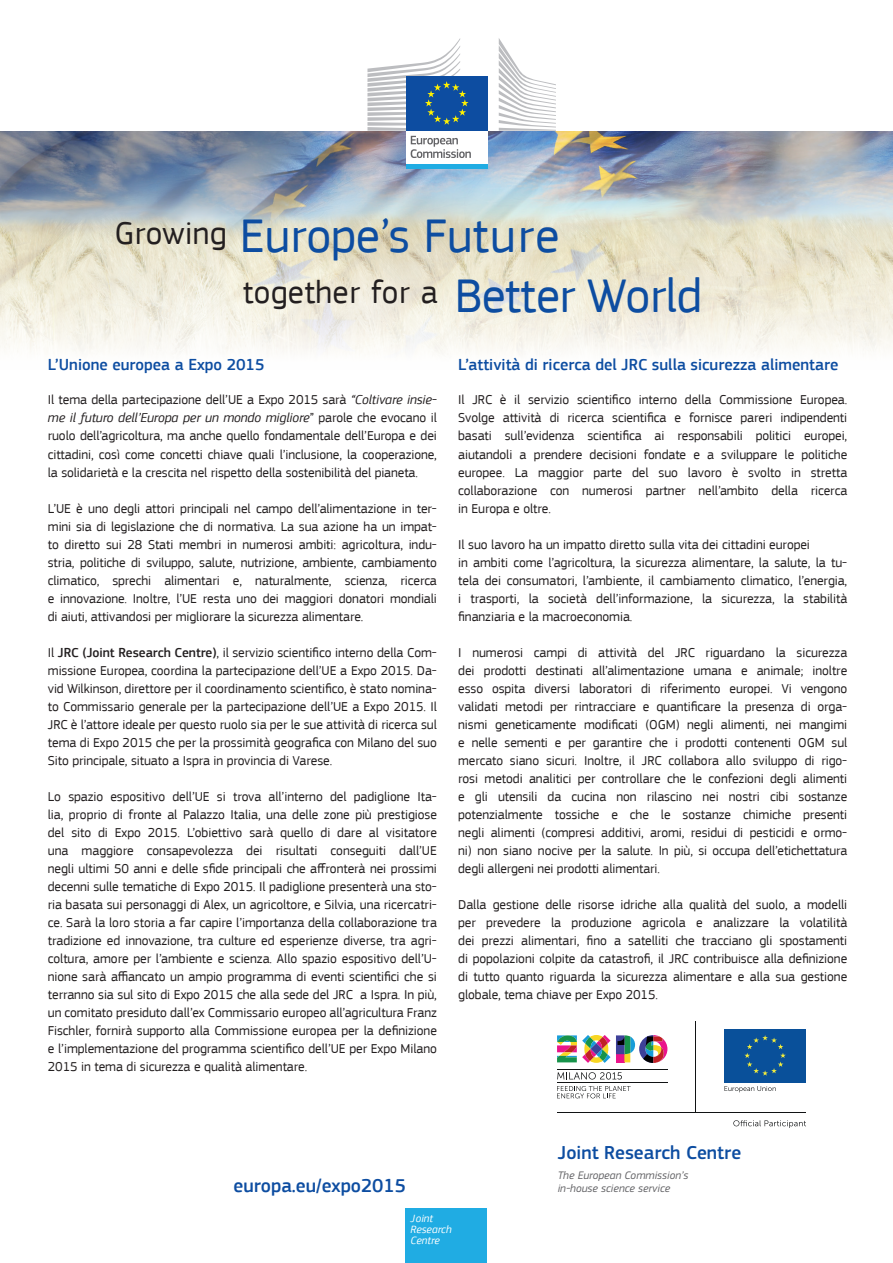
<style>
.page{position:relative;width:893px;height:1263px;background:#fff}
.page>*{position:absolute;margin:0;border:0;box-sizing:border-box;transform-origin:0 0}
.t1{font:49.5px "EC Square Sans Pro";color:#0d4da1}
.t2{font:33px "EC Square Sans Pro";letter-spacing:.01em;color:#231f20}
.t3{font:500 19.5px "PF Square Sans Pro";color:#0d4da1}
.t4{font:500 19.5px "EC Square Sans Pro";color:#0d4da1}
.t5{font:500 16.5px "EC Square Sans Pro";color:#0d4da1}
.t6{font:13.5px/18px "EC Square Sans Pro";letter-spacing:-.005em;color:#231f20;text-align:justify}
.t7{font:italic 11.4px/13.8px "PF Square Sans Pro";color:#636366}
.t8{font:italic 11.1px "EC Square Sans Pro";color:#fff}
.s1{font-style:italic}
.s2{font-weight:500}
</style>
<div class="page">
<img style="left:0;top:131px;width:893px;height:223px">
<div style="left:406px;top:1209px;width:81px;height:54px;background:#20ace3"></div>
<svg style="left:616px;top:1035px;width:51px;height:28px"></svg>
<svg style="left:557px;top:1035px;width:53px;height:28px"></svg>
<svg style="left:557px;top:1072px;width:65px;height:7px"></svg>
<svg style="left:557px;top:1086px;width:74px;height:12px"></svg>
<hr style="left:557px;top:1069px;width:110px;height:1px;background:#111314">
<hr style="left:557px;top:1082px;width:110px;height:1px;background:#111314">
<div style="left:724px;top:1029px;width:82px;height:53px;background:#09509a"></div>
<svg style="left:744px;top:1035px;width:42px;height:41px"></svg>
<hr style="left:696px;top:1021px;width:1px;height:91px;background:#111314">
<hr style="left:557px;top:1112px;width:249px;height:1px;background:#111314">
<svg style="left:733px;top:1120px;width:73px;height:8px"></svg>
<svg style="left:724px;top:1086px;width:52px;height:6px"></svg>
<div style="left:406px;top:129px;width:81px;height:36px;background:#fff"></div>
<div style="left:406px;top:76px;width:81px;height:55px;background:#0d4da1"></div>
<div style="left:406px;top:164px;width:81px;height:5px;background:#20ace3"></div>
<svg style="left:499px;top:38px;width:57px;height:93px"></svg>
<svg style="left:367px;top:38px;width:104px;height:120px"></svg>
<p class="t2" style="left:114px;top:214px;width:114px">Growing</p>
<p class="t1" style="left:240px;top:207px;width:321px">Europe’s Future</p>
<p class="t2" style="left:243px;top:273px;width:196px">together for a</p>
<p class="t1" style="left:455px;top:267px;width:249px">Better World</p>
<p class="t5" style="left:48px;top:355px;width:218px">L’Unione europea a Expo 2015</p>
<p class="t6" style="left:48px;top:391px;width:391px">Il tema della partecipazione dell’UE a Expo 2015 sarà <span class="s1">“Coltivare insie&shy;me il futuro dell’Europa per un mondo migliore</span>” parole che evocano il ruolo dell’agricoltura, ma anche quello fondamentale dell’Europa e dei cittadini, così come concetti chiave quali l’inclusione, la cooperazione, la solidarietà e la crescita nel rispetto della sostenibilità del pianeta.</p>
<p class="t6" style="left:48px;top:499px;width:391px">L’UE è uno degli attori principali nel campo dell’alimentazione in ter&shy;mini sia di legislazione che di normativa. La sua azione ha un impat&shy;to diretto sui 28 Stati membri in numerosi ambiti: agricoltura, indu&shy;stria, politiche di sviluppo, salute, nutrizione, ambiente, cambiamento climatico, sprechi alimentari e, naturalmente, scienza, ricerca e innovazione. Inoltre, l’UE resta uno dei maggiori donatori mondiali di aiuti, attivandosi per migliorare la sicurezza alimentare.</p>
<p class="t6" style="left:48px;top:643px;width:391px">Il <span class="s2">JRC (Joint Research Centre)</span>, il servizio scientifico interno della Com&shy;missione Europea, coordina la partecipazione dell’UE a Expo 2015. Da&shy;vid Wilkinson, direttore per il coordinamento scientifico, è stato nomina&shy;to Commissario generale per la partecipazione dell’UE a Expo 2015. Il JRC è l’attore ideale per questo ruolo sia per le sue attività di ricerca sul tema di Expo 2015 che per la prossimità geografica con Milano del suo Sito principale, situato a Ispra in provincia di Varese.</p>
<p class="t6" style="left:48px;top:787px;width:391px">Lo spazio espositivo dell’UE si trova all’interno del padiglione Ita&shy;lia, proprio di fronte al Palazzo Italia, una delle zone più prestigiose del sito di Expo 2015. L’obiettivo sarà quello di dare al visitatore una maggiore consapevolezza dei risultati conseguiti dall’UE negli ultimi 50 anni e delle sfide principali che affronterà nei prossimi decenni sulle tematiche di Expo 2015. Il padiglione presenterà una sto&shy;ria basata sui personaggi di Alex, un agricoltore, e Silvia, una ricercatri&shy;ce. Sarà la loro storia a far capire l’importanza della collaborazione tra tradizione ed innovazione, tra culture ed esperienze diverse, tra agri&shy;coltura, amore per l’ambiente e scienza. Allo spazio espositivo dell’U&shy;nione sarà affiancato un ampio programma di eventi scientifici che si terranno sia sul sito di Expo 2015 che alla sede del JRC a Ispra. In più, un comitato presiduto dall’ex Commissario europeo all’agricultura Franz Fischler, fornirà supporto alla Commissione europea per la definizione e l’implementazione del programma scientifico dell’UE per Expo Milano 2015 in tema di sicurezza e qualità alimentare.</p>
<p class="t5" style="left:458px;top:355px;width:382px">L’attività di ricerca del JRC sulla sicurezza alimentare</p>
<p class="t6" style="left:458px;top:391px;width:391px">Il JRC è il servizio scientifico interno della Commissione Europea.<br>Svolge attività di ricerca scientifica e fornisce pareri indipendenti basati sull’evidenza scientifica ai responsabili politici europei, aiutandoli a prendere decisioni fondate e a sviluppare le politiche europee. La maggior parte del suo lavoro è svolto in stretta collaborazione con numerosi partner nell’ambito della ricerca in Europa e oltre.</p>
<p class="t6" style="left:458px;top:535px;width:353px">Il suo lavoro ha un impatto diretto sulla vita dei cittadini europei</p>
<p class="t6" style="left:458px;top:553px;width:391px">in ambiti come l’agricoltura, la sicurezza alimentare, la salute, la tu&shy;tela dei consumatori, l’ambiente, il cambiamento climatico, l’energia, i trasporti, la società dell’informazione, la sicurezza, la stabilità finanziaria e la macroeconomia.</p>
<p class="t6" style="left:458px;top:643px;width:391px">I numerosi campi di attività del JRC riguardano la sicurezza dei prodotti destinati all’alimentazione umana e animale; inoltre esso ospita diversi laboratori di riferimento europei. Vi vengono validati metodi per rintracciare e quantificare la presenza di orga&shy;nismi geneticamente modificati (OGM) negli alimenti, nei mangimi e nelle sementi e per garantire che i prodotti contenenti OGM sul mercato siano sicuri. Inoltre, il JRC collabora allo sviluppo di rigo&shy;rosi metodi analitici per controllare che le confezioni degli alimenti e gli utensili da cucina non rilascino nei nostri cibi sostanze potenzialmente tossiche e che le sostanze chimiche presenti negli alimenti (compresi additivi, aromi, residui di pesticidi e ormo&shy;ni) non siano nocive per la salute. In più, si occupa dell’etichettatura degli allergeni nei prodotti alimentari.</p>
<p class="t6" style="left:458px;top:895px;width:391px">Dalla gestione delle risorse idriche alla qualità del suolo, a modelli per prevedere la produzione agricola e analizzare la volatilità dei prezzi alimentari, fino a satelliti che tracciano gli spostamenti di popolazioni colpite da catastrofi, il JRC contribuisce alla definizione di tutto quanto riguarda la sicurezza alimentare e alla sua gestione globale, tema chiave per Expo 2015.</p>
<p class="t4" style="left:234px;top:1174px;width:174px">europa.eu/expo2015</p>
<p class="t3" style="left:558px;top:1141px;width:185px">Joint Research Centre</p>
<p class="t7" style="left:558px;top:1168px;width:132px">The European Commission’s in-house science service</p>
<p class="t8" style="left:411px;top:1211px;width:24px">Joint</p>
<p class="t8" style="left:411px;top:1222px;width:43px">Research</p>
<p class="t8" style="left:411px;top:1234px;width:31px">Centre</p>
</div>
